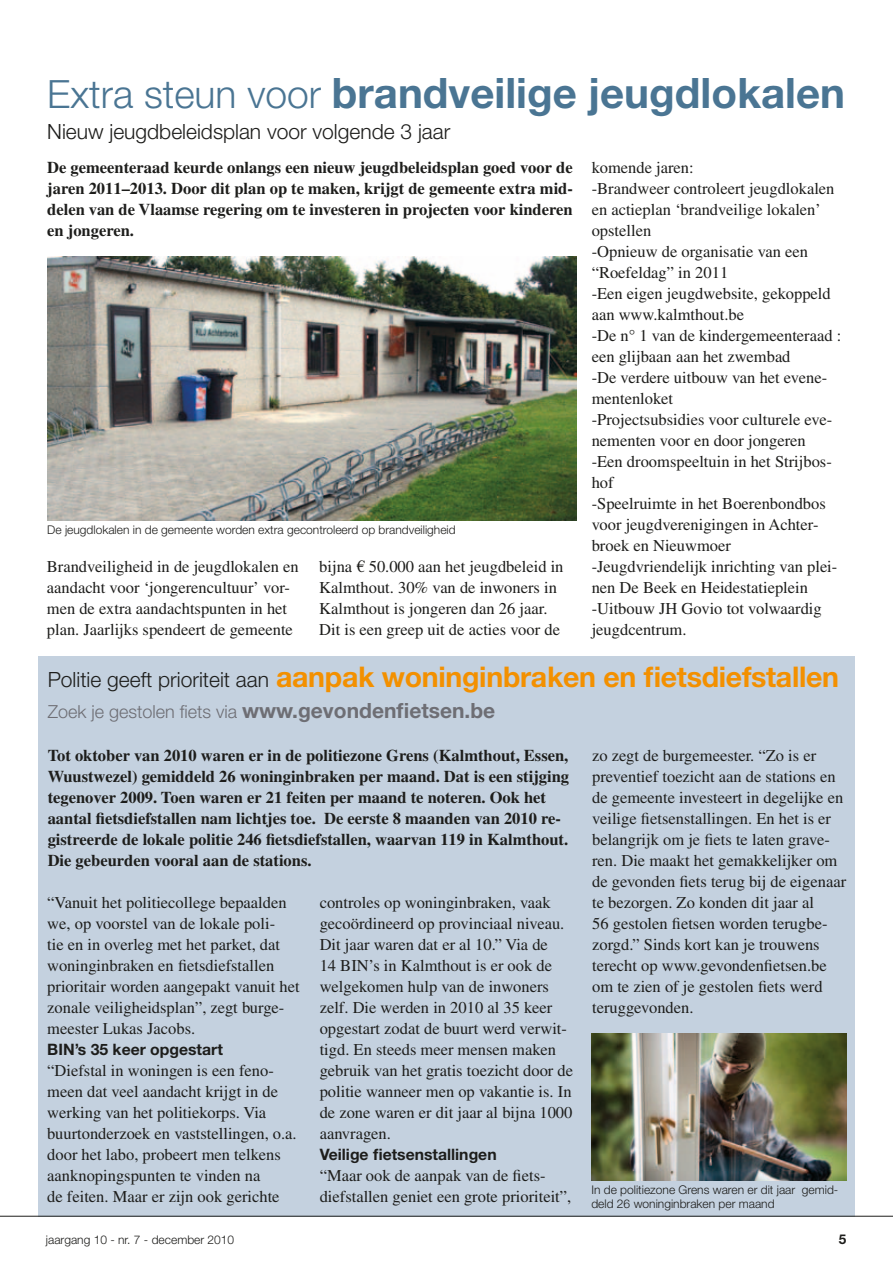
<style>
.page{position:relative;width:893px;height:1263px;background:#fff}
.page>*{position:absolute;margin:0;border:0;box-sizing:border-box;transform-origin:0 0}
.t1{font:700 42px "Helvetica Neue LT Std";color:#4a7593}
.t2{font:700 28.5px "Helvetica Neue LT Std";letter-spacing:-.01em;color:#f39000}
.t3{font:300 21px "Helvetica Neue LT Std";color:#1d1d1b}
.t4{font:300 18px "Helvetica Neue LT Std";color:#6e6e74}
.t5{font:16.5px/21px "Times LT Std";color:#1d1d1b}
.t6{font:700 16.5px/21px "Times LT Std";color:#1d1d1b;text-align:justify}
.t7{font:700 15.75px "Helvetica Neue LT Std";color:#1d1d1b}
.t8{font:700 13.5px "Helvetica Neue LT Std";color:#1d1d1b}
.t9{font:300 12px/14.4px "Helvetica Neue LT Std";color:#1d1d1b}
.s1{font-weight:300;font-size:39px}
.s2{font-weight:300;font-size:21px;color:#1d1d1b}
.s3{font-weight:700;font-size:21px}
</style>
<div class="page">
<div style="left:38px;top:656px;width:817px;height:560px;background:#c4d1df"></div>
<img style="left:47px;top:257px;width:529px;height:263px">
<img style="left:591px;top:1034px;width:255px;height:147px">
<hr style="left:0;top:1216px;width:893px;height:1px;background:#1d1d1b">
<h1 class="t1" style="left:47px;top:67px;width:799px"><span class="s1">Extra steun voor</span> brandveilige jeugdlokalen</h1>
<p class="t3" style="left:47px;top:119px;width:405px">Nieuw jeugdbeleidsplan voor volgende 3 jaar</p>
<p class="t6" style="left:47px;top:156px;width:527px">De gemeenteraad keurde onlangs een nieuw jeugdbeleidsplan goed voor de jaren 2011–2013. Door dit plan op te maken, krijgt de gemeente extra mid&shy;delen van de Vlaamse regering om te investeren in projecten voor kinderen en jongeren.</p>
<p class="t5" style="left:592px;top:157px;width:251px">komende jaren:<br>-Brandweer controleert jeugdlokalen en actieplan ‘brandveilige lokalen’ opstellen<br>-Opnieuw de organisatie van een “Roefeldag” in 2011<br>-Een eigen jeugdwebsite, gekoppeld aan www.kalmthout.be<br>-De n° 1 van de kindergemeenteraad : een glijbaan aan het zwembad<br>-De verdere uitbouw van het evene&shy;mentenloket<br>-Projectsubsidies voor culturele eve&shy;nementen voor en door jongeren<br>-Een droomspeeltuin in het Strijbos&shy;hof<br>-Speelruimte in het Boerenbondbos voor jeugdverenigingen in Achter&shy;broek en Nieuwmoer -Jeugdvriendelijk inrichting van plei&shy;nen De Beek en Heidestatieplein -Uitbouw JH Govio tot volwaardig jeugdcentrum.</p>
<p class="t9" style="left:47px;top:523px;width:410px">De jeugdlokalen in de gemeente worden extra gecontroleerd op brandveiligheid</p>
<p class="t5" style="left:47px;top:556px;width:253px">Brandveiligheid in de jeugdlokalen en aandacht voor ‘jongerencultuur’ vor&shy;men de extra aandachtspunten in het plan. Jaarlijks spendeert de gemeente</p>
<p class="t5" style="left:319px;top:556px;width:246px">bijna € 50.000 aan het jeugdbeleid in Kalmthout. 30% van de inwoners in Kalmthout is jongeren dan 26 jaar.<br>Dit is een greep uit de acties voor de</p>
<h2 class="t2" style="left:48px;top:659px;width:793px"><span class="s2">Politie geeft prioriteit aan</span> aanpak woninginbraken en fietsdiefstallen</h2>
<p class="t4" style="left:48px;top:701px;width:449px">Zoek je gestolen fiets via <span class="s3">www.gevondenfietsen.be</span></p>
<p class="t6" style="left:48px;top:744px;width:523px;text-align:left">Tot oktober van 2010 waren er in de politiezone Grens (Kalmthout, Essen, Wuustwezel) gemiddeld 26 woninginbraken per maand. Dat is een stijging tegenover 2009. Toen waren er 21 feiten per maand te noteren. Ook het aantal fietsdiefstallen nam lichtjes toe. De eerste 8 maanden van 2010 re&shy;gistreerde de lokale politie 246 fietsdiefstallen, waarvan 119 in Kalmthout.<br>Die gebeurden vooral aan de stations.</p>
<p class="t5" style="left:592px;top:745px;width:256px">zo zegt de burgemeester. “Zo is er preventief toezicht aan de stations en de gemeente investeert in degelijke en veilige fietsenstallingen. En het is er belangrijk om je fiets te laten grave&shy;ren. Die maakt het gemakkelijker om de gevonden fiets terug bij de eigenaar te bezorgen. Zo konden dit jaar al<br>56 gestolen fietsen worden terugbe&shy;zorgd.” Sinds kort kan je trouwens terecht op www.gevondenfietsen.be om te zien of je gestolen fiets werd teruggevonden.</p>
<p class="t5" style="left:47px;top:892px;width:254px">“Vanuit het politiecollege bepaalden we, op voorstel van de lokale poli-<br>tie en in overleg met het parket, dat woninginbraken en fietsdiefstallen prioritair worden aangepakt vanuit het zonale veiligheidsplan”, zegt burge&shy;meester Lukas Jacobs.</p>
<p class="t7" style="left:47px;top:1039px;width:177px">BIN’s 35 keer opgestart</p>
<p class="t5" style="left:47px;top:1060px;width:251px">“Diefstal in woningen is een feno&shy;meen dat veel aandacht krijgt in de werking van het politiekorps. Via buurtonderzoek en vaststellingen, o.a. door het labo, probeert men telkens aanknopingspunten te vinden na<br>de feiten. Maar er zijn ook gerichte</p>
<p class="t5" style="left:320px;top:892px;width:255px">controles op woninginbraken, vaak gecoördineerd op provinciaal niveau.<br>Dit jaar waren dat er al 10.” Via de<br>14 BIN’s in Kalmthout is er ook de welgekomen hulp van de inwoners zelf. Die werden in 2010 al 35 keer opgestart zodat de buurt werd verwit&shy;tigd. En steeds meer mensen maken gebruik van het gratis toezicht door de politie wanneer men op vakantie is. In de zone waren er dit jaar al bijna 1000 aanvragen.</p>
<p class="t7" style="left:320px;top:1144px;width:178px">Veilige fietsenstallingen</p>
<p class="t5" style="left:320px;top:1165px;width:253px">“Maar ook de aanpak van de fiets&shy;diefstallen geniet een grote prioriteit”,</p>
<p class="t9" style="left:591px;top:1182px;width:248px">In de politiezone Grens waren er dit jaar gemid&shy;deld 26 woninginbraken per maand</p>
<p class="t9" style="left:46px;top:1232px;width:190px">jaargang 10 - nr. 7 - december 2010</p>
<p class="t8" style="left:839px;top:1231px;width:9px">5</p>
</div>
